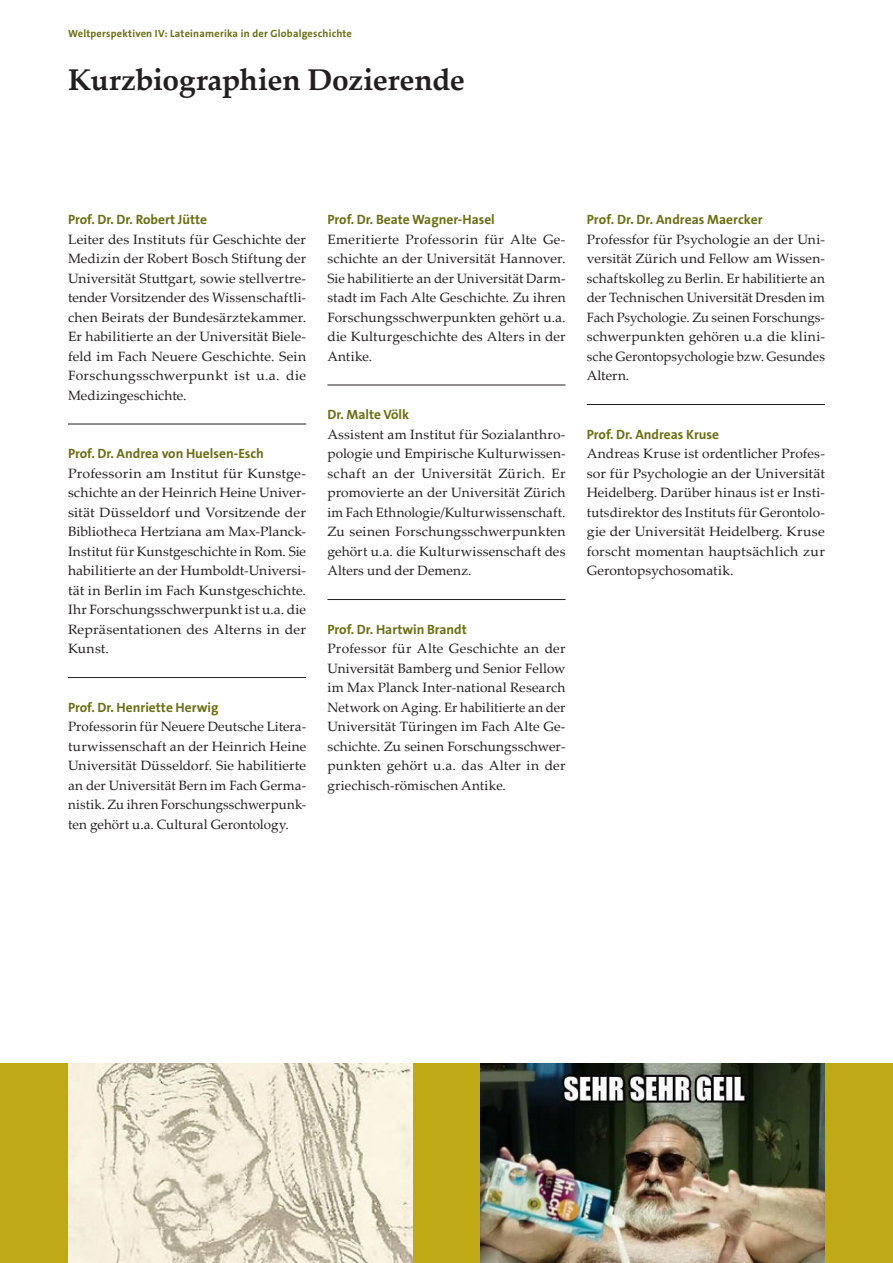
<style>
.page{position:relative;width:893px;height:1263px;background:#fff}
.page>*{position:absolute;margin:0;border:0;box-sizing:border-box;transform-origin:0 0}
.Untertitel{font:700 30px "Palatino Linotype";letter-spacing:-.01em;color:#231f20}
.Lauftext{font:13.5px/19.5px "Palatino Linotype";letter-spacing:.01em;color:#231f20;text-align:justify}
.Lauftext-2{font:13.5px/19.5px "Palatino Linotype";letter-spacing:.01em;color:#231f20;text-align:justify;scale:1.05 1}
.Lauftext-3{font:700 13.5px "The Sans B W7";color:#6b6e14}
.Kopfzeile{font:700 10.5px "The Sans B W7";letter-spacing:.02em;color:#6b6e14}
</style>
<div class="page">
<div style="left:0;top:1063px;width:68px;height:200px;background:#bfa914"></div>
<div style="left:412px;top:1063px;width:68px;height:200px;background:#bfa914"></div>
<div style="left:825px;top:1063px;width:68px;height:200px;background:#bfa914"></div>
<img style="left:68px;top:1063px;width:344px;height:200px">
<img style="left:480px;top:1063px;width:345px;height:200px">
<hr style="left:68px;top:424px;width:238px;height:1px;background:#231f20">
<hr style="left:68px;top:677px;width:238px;height:1px;background:#231f20">
<hr style="left:327px;top:385px;width:239px;height:1px;background:#231f20">
<hr style="left:327px;top:599px;width:239px;height:1px;background:#231f20">
<hr style="left:587px;top:404px;width:238px;height:1px;background:#231f20">
<p class="Kopfzeile" style="left:68px;top:26px;width:285px">Weltperspektiven IV: Lateinamerika in der Globalgeschichte</p>
<p class="Untertitel" style="left:68px;top:58px;width:398px">Kurzbiographien Dozierende</p>
<p class="Lauftext-3" style="left:68px;top:211px;width:141px">Prof. Dr. Dr. Robert Jütte</p>
<p class="Lauftext" style="left:68px;top:229px;width:240px">Leiter des Instituts für Geschichte der Medizin der Robert Bosch Stiftung der Universität Stuttgart, sowie stellvertre&shy;tender Vorsitzender des Wissenschaftli&shy;chen Beirats der Bundesärztekammer.<br>Er habilitierte an der Universität Biele&shy;feld im Fach Neuere Geschichte. Sein Forschungsschwerpunkt ist u.a. die Medizingeschichte.</p>
<p class="Lauftext-3" style="left:68px;top:445px;width:197px">Prof. Dr. Andrea von Huelsen-Esch</p>
<p class="Lauftext-2" style="left:68px;top:463px;width:228px">Professorin am Institut für Kunstge&shy;schichte an der Heinrich Heine Univer&shy;sität Düsseldorf und Vorsitzende der Bibliotheca Hertziana am Max-Planck-Institut für Kunstgeschichte in Rom. Sie habilitierte an der Humboldt-Universi&shy;tät in Berlin im Fach Kunstgeschichte.<br>Ihr Forschungsschwerpunkt ist u.a. die Repräsentationen des Alterns in der Kunst.</p>
<p class="Lauftext-3" style="left:68px;top:698px;width:152px">Prof. Dr. Henriette Herwig</p>
<p class="Lauftext" style="left:68px;top:716px;width:240px">Professorin für Neuere Deutsche Litera&shy;turwissenschaft an der Heinrich Heine Universität Düsseldorf. Sie habilitierte an der Universität Bern im Fach Germa&shy;nistik. Zu ihren Forschungsschwerpunk&shy;ten gehört u.a. Cultural Gerontology.</p>
<p class="Lauftext-3" style="left:327px;top:211px;width:169px">Prof. Dr. Beate Wagner-Hasel</p>
<p class="Lauftext" style="left:327px;top:229px;width:240px">Emeritierte Professorin für Alte Ge&shy;schichte an der Universität Hannover.<br>Sie habilitierte an der Universität Darm&shy;stadt im Fach Alte Geschichte. Zu ihren Forschungsschwerpunkten gehört u.a. die Kulturgeschichte des Alters in der Antike.</p>
<p class="Lauftext-3" style="left:327px;top:406px;width:83px">Dr. Malte Völk</p>
<p class="Lauftext" style="left:327px;top:424px;width:240px">Assistent am Institut für Sozialanthro&shy;pologie und Empirische Kulturwissen&shy;schaft an der Universität Zürich. Er promovierte an der Universität Zürich im Fach Ethnologie/Kulturwissenschaft.<br>Zu seinen Forschungsschwerpunkten gehört u.a. die Kulturwissenschaft des Alters und der Demenz.</p>
<p class="Lauftext-3" style="left:327px;top:620px;width:141px">Prof. Dr. Hartwin Brandt</p>
<p class="Lauftext" style="left:327px;top:638px;width:240px">Professor für Alte Geschichte an der Universität Bamberg und Senior Fellow im Max Planck Inter-national Research Network on Aging. Er habilitierte an der Universität Türingen im Fach Alte Ge&shy;schichte. Zu seinen Forschungsschwer&shy;punkten gehört u.a. das Alter in der griechisch-römischen Antike.</p>
<p class="Lauftext-3" style="left:587px;top:211px;width:177px">Prof. Dr. Dr. Andreas Maercker</p>
<p class="Lauftext" style="left:587px;top:229px;width:240px">Professfor für Psychologie an der Uni&shy;versität Zürich und Fellow am Wissen&shy;schaftskolleg zu Berlin. Er habilitierte an der Technischen Universität Dresden im Fach Psychologie. Zu seinen Forschungs&shy;schwerpunkten gehören u.a die klini&shy;sche Gerontopsychologie bzw. Gesundes Altern.</p>
<p class="Lauftext-3" style="left:587px;top:425px;width:134px">Prof. Dr. Andreas Kruse</p>
<p class="Lauftext" style="left:587px;top:443px;width:240px">Andreas Kruse ist ordentlicher Profes&shy;sor für Psychologie an der Universität Heidelberg. Darüber hinaus ist er Insti&shy;tutsdirektor des Instituts für Gerontolo&shy;gie der Universität Heidelberg. Kruse forscht momentan hauptsächlich zur Gerontopsychosomatik.</p>
</div>
